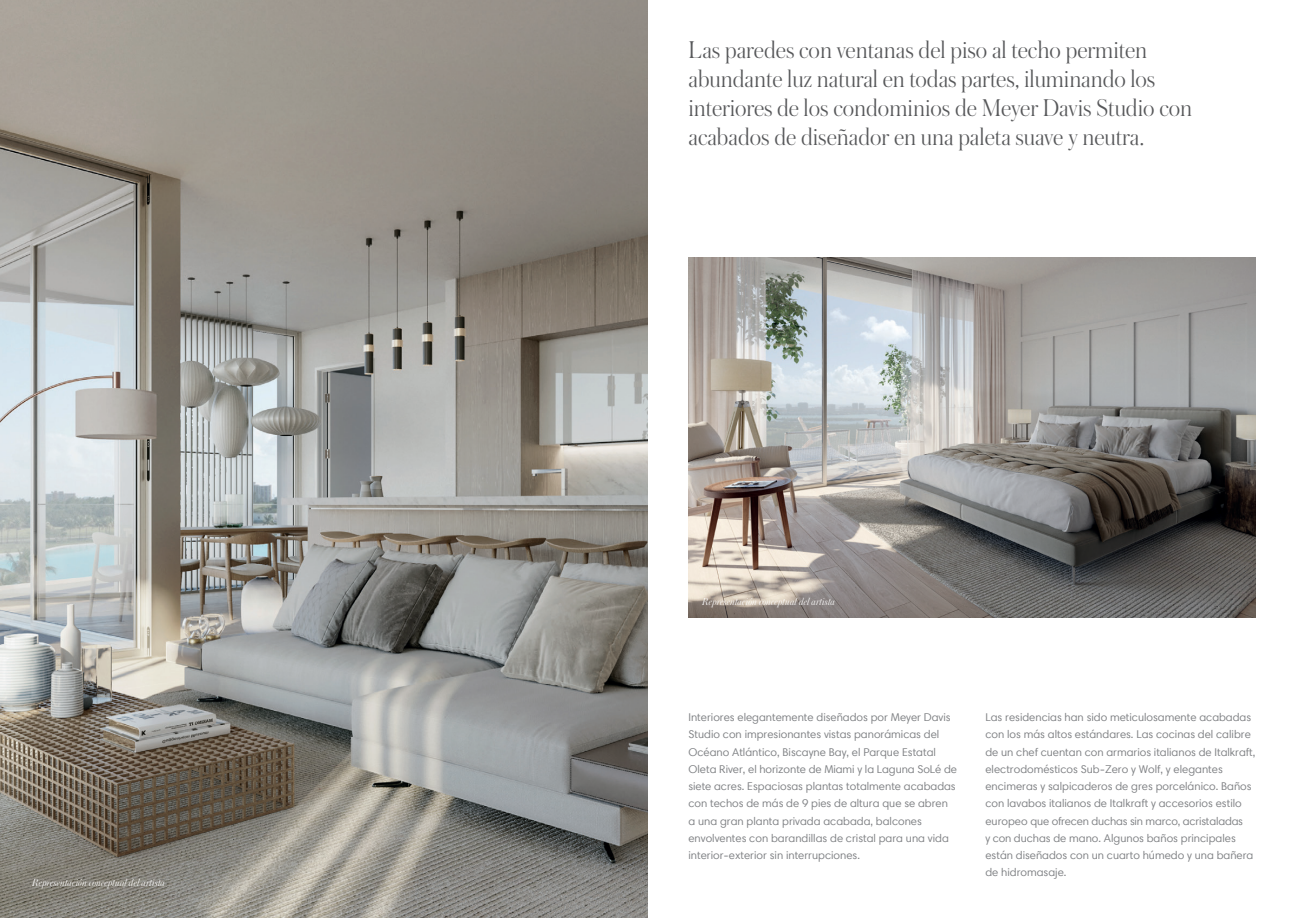
<style>
.page{position:relative;width:1296px;height:918px;background:#fff}
.page>*{position:absolute;margin:0;border:0;box-sizing:border-box;transform-origin:0 0}
.t1{font:300 25.5px/29.2px "Austin";color:#57585a}
.t2{font:11.25px/17.2px "Harmonia Sans W01";color:#808285}
.VITA_BODY{font:italic 300 10.5px "Austin";letter-spacing:.01em;color:#fff}
</style>
<div class="page">
<img style="left:0;top:0;width:648px;height:918px">
<img style="left:688px;top:258px;width:568px;height:360px">
<p class="VITA_BODY" style="left:33px;top:875px;width:134px">Representación conceptual del artista</p>
<p class="t1" style="left:688px;top:34px;width:505px">Las paredes con ventanas del piso al techo permiten abundante luz natural en todas partes, iluminando los interiores de los condominios de Meyer Davis Studio con acabados de diseñador en una paleta suave y neutra.</p>
<p class="VITA_BODY" style="left:703px;top:594px;width:134px">Representación conceptual del artista</p>
<p class="t2" style="left:688px;top:708px;width:270px">Interiores elegantemente diseñados por Meyer Davis Studio con impresionantes vistas panorámicas del Océano Atlántico, Biscayne Bay, el Parque Estatal Oleta River, el horizonte de Miami y la Laguna SoLé de siete acres. Espaciosas plantas totalmente acabadas con techos de más de 9 pies de altura que se abren a una gran planta privada acabada, balcones envolventes con barandillas de cristal para una vida interior-exterior sin interrupciones.</p>
<p class="t2" style="left:986px;top:708px;width:271px">Las residencias han sido meticulosamente acabadas con los más altos estándares. Las cocinas del calibre de un chef cuentan con armarios italianos de Italkraft, electrodomésticos Sub-Zero y Wolf, y elegantes encimeras y salpicaderos de gres porcelánico. Baños con lavabos italianos de Italkraft y accesorios estilo europeo que ofrecen duchas sin marco, acristaladas<br>y con duchas de mano. Algunos baños principales están diseñados con un cuarto húmedo y una bañera de hidromasaje.</p>
</div>
